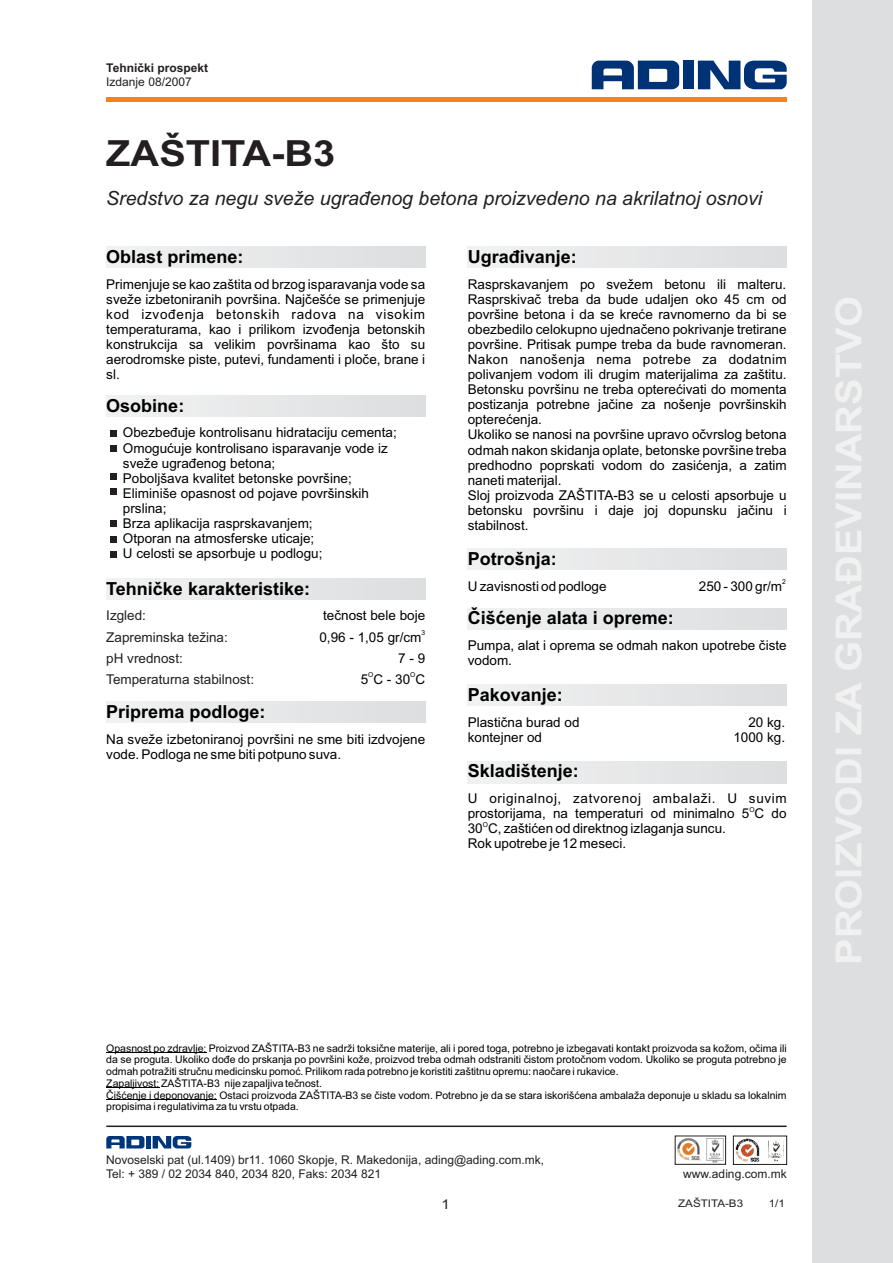
<style>
.page{position:relative;width:893px;height:1263px;background:#fff}
.page>*{position:absolute;margin:0;border:0;box-sizing:border-box;transform-origin:0 0}
.t1{font:700 36px "Arial";color:#231f20;scale:1.11 1}
.t2{font:italic 19.5px "Arial";color:#231f20}
.t3{font:700 18px "Arial";color:#000}
.t4{font:13.5px/15.1px "Arial";color:#000}
.t5{font:13.5px/21.3px "Arial";color:#231f20}
.t6{font:13.5px "Arial";letter-spacing:.045em;color:#000}
.t7{font:13.5px "Arial";color:#231f20;scale:1.11 1}
.t8{font:12px/13.4px "Arial";color:#231f20}
.t9{font:700 12px "Arial";color:#231f20}
.t10{font:10.5px/11.7px "Arial";color:#000}
.t11{font:10.5px "Arial";color:#231f20;scale:1.11 1}
.t12{font:6.75px "Arial";color:#000}
</style>
<div class="page">
<div style="left:683px;top:61px;width:11px;height:28px;background:#003376"></div>
<svg style="left:698px;top:61px;width:89px;height:28px"></svg>
<svg style="left:592px;top:61px;width:87px;height:28px"></svg>
<hr style="left:106px;top:98px;width:681px;height:4px;background:#f5821f">
<div style="left:106px;top:247px;width:319px;height:21px;background:#e7e8e8"></div>
<div style="left:106px;top:395px;width:319px;height:22px;background:#e7e8e8"></div>
<div style="left:111px;top:430px;width:6px;height:7px;background:#231f20"></div>
<div style="left:111px;top:445px;width:6px;height:7px;background:#231f20"></div>
<svg style="left:111px;top:489px;width:6px;height:6px"></svg>
<div style="left:111px;top:536px;width:6px;height:7px;background:#231f20"></div>
<div style="left:111px;top:520px;width:6px;height:7px;background:#231f20"></div>
<div style="left:111px;top:473px;width:6px;height:7px;background:#231f20"></div>
<div style="left:111px;top:551px;width:6px;height:7px;background:#231f20"></div>
<div style="left:106px;top:578px;width:319px;height:22px;background:#e7e8e8"></div>
<div style="left:106px;top:702px;width:319px;height:21px;background:#e7e8e8"></div>
<div style="left:468px;top:247px;width:319px;height:21px;background:#e7e8e8"></div>
<div style="left:468px;top:549px;width:319px;height:21px;background:#e7e8e8"></div>
<div style="left:468px;top:608px;width:319px;height:21px;background:#e7e8e8"></div>
<div style="left:468px;top:685px;width:319px;height:21px;background:#e7e8e8"></div>
<div style="left:468px;top:761px;width:319px;height:23px;background:#e7e8e8"></div>
<hr style="left:106px;top:1052px;width:101px;height:1px;background:#000">
<hr style="left:106px;top:1088px;width:53px;height:1px;background:#000">
<hr style="left:106px;top:1099px;width:111px;height:1px;background:#000">
<div style="left:812px;top:0;width:81px;height:1263px;background:#dddedf"></div>
<hr style="left:106px;top:1125px;width:681px;height:2px;background:#231f20">
<div style="left:146px;top:1136px;width:5px;height:12px;background:#00367b"></div>
<svg style="left:153px;top:1136px;width:38px;height:12px"></svg>
<svg style="left:106px;top:1136px;width:38px;height:12px"></svg>
<svg style="left:675px;top:1136px;width:51px;height:29px"></svg>
<img style="left:677px;top:1138px;width:23px;height:22px">
<img style="left:706px;top:1138px;width:18px;height:24px">
<img style="left:735px;top:1138px;width:49px;height:24px">
<div style="left:733px;top:1136px;width:54px;height:28px;border:1px solid #231f20"></div>
<p class="t9" style="left:106px;top:64px;width:103px">Tehnički prospekt</p>
<p class="t8" style="left:106px;top:76px;width:87px">Izdanje 08/2007</p>
<h1 class="t1" style="left:106px;top:140px;width:208px">ZAŠTITA-B3</h1>
<h2 class="t2" style="left:106px;top:191px;width:657px">Sredstvo za negu sveže ugrađenog betona proizvedeno na akrilatnoj osnovi</h2>
<h3 class="t3" style="left:106px;top:250px;width:139px">Oblast primene:</h3>
<p class="t4" style="left:106px;top:278px;width:320px;text-align:justify">Primenjuje se kao zaštita od brzog isparavanja vode sa sveže izbetoniranih površina. Najčešće se primenjuje kod izvođenja betonskih radova na visokim temperaturama, kao i prilikom izvođenja betonskih konstrukcija sa velikim površinama kao što su aerodromske piste, putevi, fundamenti i ploče, brane i sl.</p>
<h3 class="t3" style="left:106px;top:399px;width:80px">Osobine:</h3>
<p class="t4" style="left:123px;top:426px;width:275px">Obezbeđuje kontrolisanu hidrataciju cementa; Omogućuje kontrolisano isparavanje vode iz sveže ugrađenog betona;<br>Poboljšava kvalitet betonske površine; Eliminiše opasnost od pojave površinskih prslina;<br>Brza aplikacija rasprskavanjem;<br>Otporan na atmosferske uticaje;<br>U celosti se apsorbuje u podlogu;</p>
<h3 class="t3" style="left:106px;top:581px;width:205px">Tehničke karakteristike:</h3>
<p class="t5" style="left:106px;top:606px;width:41px">Izgled:</p>
<p class="t4" style="left:323px;top:609px;width:104px">tečnost bele boje</p>
<p class="t12" style="left:421px;top:630px;width:5px">3</p>
<p class="t4" style="left:319px;top:627px;width:107px;line-height:21.3px;text-align:right">0,96 - 1,05 gr/cm<br>7 - 9</p>
<p class="t12" style="left:368px;top:672px;width:7px">O</p>
<p class="t12" style="left:410px;top:672px;width:7px">O</p>
<p class="t4" style="left:361px;top:673px;width:66px">5C - 30C</p>
<p class="t5" style="left:106px;top:627px;width:123px">Zapreminska težina: pH vrednost:</p>
<p class="t5" style="left:106px;top:670px;width:149px">Temperaturna stabilnost:</p>
<h3 class="t3" style="left:106px;top:705px;width:161px">Priprema podloge:</h3>
<p class="t4" style="left:106px;top:732px;width:320px">Na sveže izbetoniranoj površini ne sme biti izdvojene vode. Podloga ne sme biti potpuno suva.</p>
<h3 class="t3" style="left:468px;top:250px;width:111px">Ugrađivanje:</h3>
<p class="t4" style="left:468px;top:278px;width:320px">Rasprskavanjem po svežem betonu ili malteru.<br>Rasprskivač treba da bude udaljen oko 45 cm od površine betona i da se kreće ravnomerno da bi se obezbedilo celokupno ujednačeno pokrivanje tretirane površine. Pritisak pumpe treba da bude ravnomeran.<br>Nakon nanošenja nema potrebe za dodatnim polivanjem vodom ili drugim materijalima za zaštitu.<br>Betonsku površinu ne treba opterećivati do momenta postizanja potrebne jačine za nošenje površinskih opterećenja.<br>Ukoliko se nanosi na površine upravo očvrslog betona odmah nakon skidanja oplate, betonske površine treba predhodno poprskati vodom do zasićenja, a zatim naneti materijal.<br>Sloj proizvoda ZAŠTITA-B3 se u celosti apsorbuje u betonsku površinu i daje joj dopunsku jačinu i stabilnost.</p>
<h3 class="t3" style="left:468px;top:552px;width:91px">Potrošnja:</h3>
<h3 class="t3" style="left:468px;top:611px;width:208px">Čišćenje alata i opreme:</h3>
<p class="t4" style="left:468px;top:639px;width:320px">Pumpa, alat i oprema se odmah nakon upotrebe čiste vodom.</p>
<h3 class="t3" style="left:468px;top:688px;width:97px">Pakovanje:</h3>
<p class="t4" style="left:468px;top:715px;width:113px">Plastična burad od</p>
<p class="t4" style="left:748px;top:715px;width:38px">20 kg.</p>
<p class="t4" style="left:468px;top:731px;width:76px">kontejner od</p>
<p class="t4" style="left:733px;top:731px;width:53px">1000 kg.</p>
<p class="t12" style="left:782px;top:579px;width:5px">2</p>
<p class="t4" style="left:468px;top:579px;width:140px">U zavisnosti od podloge</p>
<p class="t4" style="left:699px;top:579px;width:85px">250 - 300 gr/m</p>
<h3 class="t3" style="left:468px;top:764px;width:113px">Skladištenje:</h3>
<p class="t6" style="left:468px;top:793px;width:320px">U originalnoj, zatvorenoj ambalaži. U suvim</p>
<p class="t12" style="left:749px;top:807px;width:7px">O</p>
<p class="t4" style="left:468px;top:807px;width:320px">prostorijama, na temperaturi od minimalno 5 C do</p>
<p class="t12" style="left:483px;top:822px;width:7px">O</p>
<p class="t4" style="left:468px;top:822px;width:260px">30 C, zaštićen od direktnog izlaganja suncu.<br>Rok upotrebe je 12 meseci.</p>
<p class="t10" style="left:106px;top:1043px;width:682px">Opasnost po zdravlje: Proizvod ZAŠTITA-B3 ne sadrži toksične materije, ali i pored toga, potrebno je izbegavati kontakt proizvoda sa kožom, očima ili da se proguta. Ukoliko dođe do prskanja po površini kože, proizvod treba odmah odstraniti čistom protočnom vodom. Ukoliko se proguta potrebno je odmah potražiti stručnu medicinsku pomoć. Prilikom rada potrebno je koristiti zaštitnu opremu: naočare i rukavice.<br>Zapaljivost: ZAŠTITA-B3 nije zapaljiva tečnost.<br>Čišćenje i deponovanje: Ostaci proizvoda ZAŠTITA-B3 se čiste vodom. Potrebno je da se stara iskorišćena ambalaža deponuje u skladu sa lokalnim propisima i regulativima za tu vrstu otpada.</p>
<p class="t8" style="left:106px;top:1155px;width:440px">Novoselski pat (ul.1409) br11. 1060 Skopje, R. Makedonija, ading@ading.com.mk,<br>Tel: + 389 / 02 2034 840, 2034 820, Faks: 2034 821</p>
<p class="t8" style="left:683px;top:1168px;width:105px">www.ading.com.mk</p>
<p class="t7" style="left:442px;top:1199px;width:9px">1</p>
<p class="t11" style="left:678px;top:1199px;width:60px">ZAŠTITA-B3</p>
<p class="t11" style="left:769px;top:1199px;width:16px">1/1</p>
</div>
